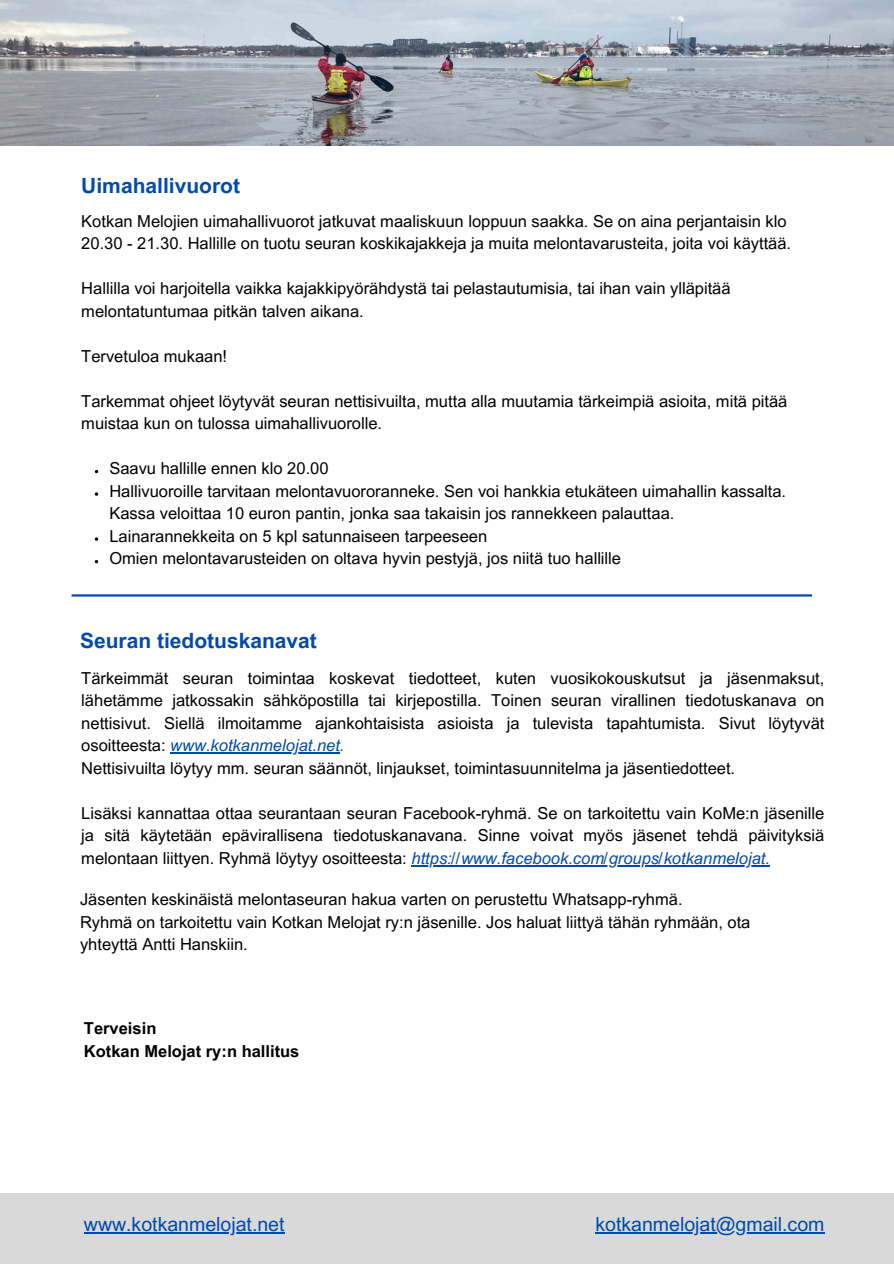
<style>
.page{position:relative;width:894px;height:1264px;background:#fff}
.page>*{position:absolute;margin:0;border:0;box-sizing:border-box;transform-origin:0 0}
.t1{font:700 21px "Arial MT Pro";color:#004aad}
.t2{font:19.5px "Arial MT Pro";color:#004aad}
.t3{font:16.5px/22.5px "Arial MT Pro";color:#000}
.t4{font:700 16.5px/22.5px "Arial MT Pro";color:#000}
.s1{font-style:italic;color:#004aad}
</style>
<div class="page">
<div style="left:0;top:1193px;width:893px;height:70px;background:#d9d9d9"></div>
<img style="left:0;top:0;width:893px;height:145px">
<hr style="left:84px;top:1232px;width:200px;height:1px;background:#004aad">
<hr style="left:595px;top:1232px;width:229px;height:1px;background:#004aad">
<svg style="left:95px;top:492px;width:3px;height:4px"></svg>
<svg style="left:95px;top:537px;width:3px;height:4px"></svg>
<hr style="left:170px;top:752px;width:170px;height:1px;background:#004aad">
<hr style="left:411px;top:865px;width:358px;height:1px;background:#004aad">
<hr style="left:72px;top:594px;width:739px;height:2px;background:#004aad">
<p class="t1" style="left:81px;top:178px;width:160px">Uimahallivuorot</p>
<p class="t3" style="left:81px;top:212px;width:711px">Kotkan Melojien uimahallivuorot jatkuvat maaliskuun loppuun saakka. Se on aina perjantaisin klo<br>20.30 - 21.30. Hallille on tuotu seuran koskikajakkeja ja muita melontavarusteita, joita voi käyttää.</p>
<p class="t3" style="left:81px;top:279px;width:650px">Hallilla voi harjoitella vaikka kajakkipyörähdystä tai pelastautumisia, tai ihan vain ylläpitää melontatuntumaa pitkän talven aikana.</p>
<p class="t3" style="left:81px;top:347px;width:147px">Tervetuloa mukaan!</p>
<p class="t3" style="left:81px;top:392px;width:707px">Tarkemmat ohjeet löytyvät seuran nettisivuilta, mutta alla muutamia tärkeimpiä asioita, mitä pitää muistaa kun on tulossa uimahallivuorolle.</p>
<p class="t3" style="left:109px;top:459px;width:221px">Saavu hallille ennen klo 20.00</p>
<p class="t3" style="left:109px;top:482px;width:678px">Hallivuoroille tarvitaan melontavuororanneke. Sen voi hankkia etukäteen uimahallin kassalta.<br>Kassa veloittaa 10 euron pantin, jonka saa takaisin jos rannekkeen palauttaa.</p>
<p class="t3" style="left:109px;top:527px;width:379px">Lainarannekkeita on 5 kpl satunnaiseen tarpeeseen</p>
<p class="t3" style="left:109px;top:549px;width:513px">Omien melontavarusteiden on oltava hyvin pestyjä, jos niitä tuo hallille</p>
<h1 class="t1" style="left:80px;top:632px;width:238px">Seuran tiedotuskanavat</h1>
<p class="t3" style="left:81px;top:668px;width:744px;text-align:justify">Tärkeimmät seuran toimintaa koskevat tiedotteet, kuten vuosikokouskutsut ja jäsenmaksut, lähetämme jatkossakin sähköpostilla tai kirjepostilla. Toinen seuran virallinen tiedotuskanava on nettisivut. Siellä ilmoitamme ajankohtaisista asioista ja tulevista tapahtumista. Sivut löytyvät osoitteesta: <span class="s1">www.kotkanmelojat.net.</span></p>
<p class="t3" style="left:81px;top:758px;width:655px">Nettisivuilta löytyy mm. seuran säännöt, linjaukset, toimintasuunnitelma ja jäsentiedotteet.</p>
<p class="t3" style="left:81px;top:803px;width:744px;text-align:justify">Lisäksi kannattaa ottaa seurantaan seuran Facebook-ryhmä. Se on tarkoitettu vain KoMe:n jäsenille ja sitä käytetään epävirallisena tiedotuskanavana. Sinne voivat myös jäsenet tehdä päivityksiä melontaan liittyen. Ryhmä löytyy osoitteesta: <span class="s1">https://www.facebook.com/groups/kotkanmelojat.</span></p>
<p class="t3" style="left:80px;top:890px;width:604px">Jäsenten keskinäistä melontaseuran hakua varten on perustettu Whatsapp-ryhmä.</p>
<p class="t3" style="left:80px;top:912px;width:671px">Ryhmä on tarkoitettu vain Kotkan Melojat ry:n jäsenille. Jos haluat liittyä tähän ryhmään, ota yhteyttä Antti Hanskiin.</p>
<h3 class="t4" style="left:84px;top:1019px;width:217px">Terveisin<br>Kotkan Melojat ry:n hallitus</h3>
<p class="t2" style="left:84px;top:1216px;width:202px">www.kotkanmelojat.net</p>
<h1 class="t2" style="left:595px;top:1216px;width:230px">kotkanmelojat@gmail.com</h1>
</div>
